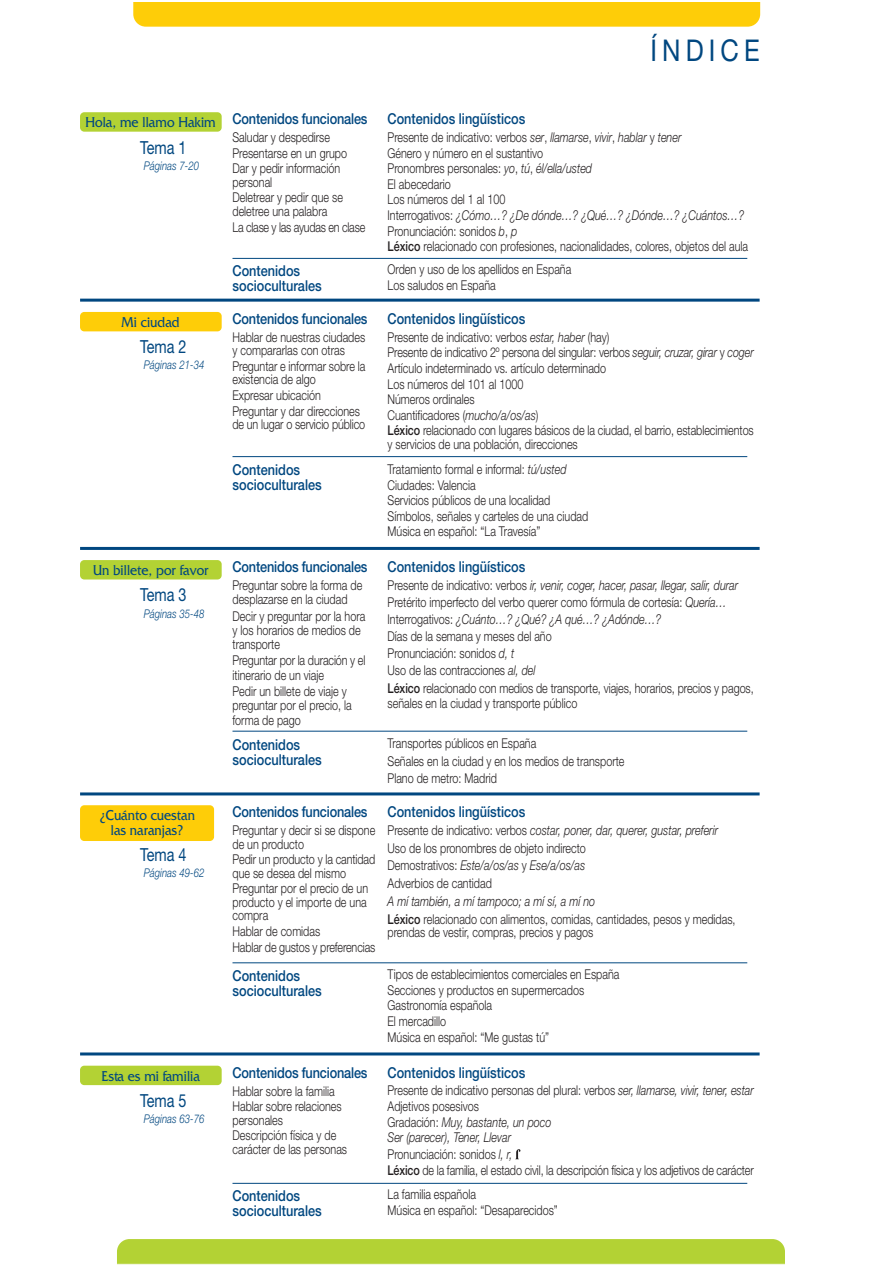
<style>
.page{position:relative;width:894px;height:1266px;background:#fff}
.page>*{position:absolute;margin:0;border:0;box-sizing:border-box;transform-origin:0 0}
.t1{font:30px "Helvetica Neue";letter-spacing:.2em;color:#004780;scale:.85 1}
.t2{font:18px "Helvetica Neue";color:#004780;scale:.8 1}
.t3{font:500 15px/15px "Helvetica Neue";color:#004780;scale:.85 1}
.t4{font:15px/15px "Friz Quadrata";color:#004780;text-align:center;scale:.9 1}
.t5{font:300 13.5px/15.6px "Helvetica Neue";color:#231f20;scale:.8 1}
.t6{font:italic 300 13.5px/15.6px "Helvetica Neue";color:#231f20;scale:.8 1}
.t7{font:300 13.5px/15.6px "Helvetica Neue";letter-spacing:-.02em;color:#231f20;scale:.8 1}
.t8{font:italic 300 12px "Helvetica Neue";color:#004780;scale:.8 1}
.s1{font-style:italic}
.s2{font-weight:500}
.s3{font-style:normal}
</style>
<div class="page">
<div style="left:80px;top:112px;width:142px;height:20px;background:#b3d234;border-radius:4px"></div>
<hr style="left:233px;top:258px;width:514px;height:1px;background:#004780">
<div style="left:80px;top:312px;width:142px;height:19px;background:#fecd08;border-radius:4px"></div>
<hr style="left:233px;top:456px;width:514px;height:1px;background:#004780">
<div style="left:80px;top:560px;width:142px;height:20px;background:#b3d234;border-radius:4px"></div>
<hr style="left:233px;top:731px;width:514px;height:1px;background:#004780">
<div style="left:80px;top:805px;width:134px;height:36px;background:#fecd08;border-radius:4px"></div>
<hr style="left:233px;top:962px;width:514px;height:1px;background:#004780">
<svg style="left:515px;top:1149px;width:6px;height:10px"></svg>
<div style="left:80px;top:1066px;width:142px;height:19px;background:#b3d234;border-radius:4px"></div>
<hr style="left:233px;top:1183px;width:514px;height:1px;background:#004780">
<hr style="left:80px;top:299px;width:680px;height:3px;background:#004780">
<hr style="left:80px;top:547px;width:680px;height:3px;background:#004780">
<hr style="left:80px;top:792px;width:680px;height:3px;background:#004780">
<hr style="left:80px;top:1052px;width:680px;height:3px;background:#004780">
<div style="left:133px;top:3px;width:627px;height:24px;background:#fecd08"></div>
<div style="left:117px;top:1239px;width:668px;height:24px;background:#b3d234"></div>
<p class="t1" style="left:651px;top:39px;width:130px">ÍNDICE</p>
<p class="t4" style="left:85px;top:116px;width:146px">Hola, me llamo Hakim</p>
<p class="t2" style="left:140px;top:141px;width:60px">Tema 1</p>
<p class="t8" style="left:144px;top:161px;width:70px">Páginas 7-20</p>
<p class="t3" style="left:233px;top:113px;width:160px">Contenidos funcionales</p>
<p class="t3" style="left:388px;top:113px;width:164px">Contenidos lingüísticos</p>
<p class="t5" style="left:388px;top:131px;width:452px">Presente de indicativo: verbos <span class="s1">ser</span>, <span class="s1">llamarse</span>, <span class="s1">vivir</span>, <span class="s1">hablar</span> y <span class="s1">tener<br></span>Género y número en el sustantivo<br>Pronombres personales: <span class="s1">yo</span>, <span class="s1">tú</span>, <span class="s1">él/ella/usted<br></span>El abecedario<br>Los números del 1 al 100<br>Interrogativos: <span class="s1">¿Cómo…? ¿De dónde…? ¿Qué…? ¿Dónde…? ¿Cuántos…?<br></span>Pronunciación: sonidos <span class="s1">b</span>, <span class="s1">p<br></span><span class="s2">Léxico</span> relacionado con profesiones, nacionalidades, colores, objetos del aula</p>
<p class="t5" style="left:388px;top:263px;width:231px">Orden y uso de los apellidos en España<br>Los saludos en España</p>
<p class="t5" style="left:233px;top:131px;width:145px">Saludar y despedirse<br>Presentarse en un grupo<br>Dar y pedir información</p>
<p class="t5" style="left:233px;top:176px;width:140px">personal<br>Deletrear y pedir que se</p>
<p class="t7" style="left:233px;top:205px;width:167px">deletree una palabra<br>La clase y las ayudas en clase</p>
<p class="t3" style="left:233px;top:264px;width:107px">Contenidos socioculturales</p>
<p class="t4" style="left:122px;top:316px;width:66px">Mi ciudad</p>
<p class="t2" style="left:140px;top:340px;width:60px">Tema 2</p>
<p class="t8" style="left:144px;top:361px;width:77px">Páginas 21-34</p>
<p class="t3" style="left:233px;top:313px;width:160px">Contenidos funcionales</p>
<p class="t3" style="left:388px;top:313px;width:164px">Contenidos lingüísticos</p>
<p class="t5" style="left:388px;top:330px;width:459px">Presente de indicativo: verbos <span class="s1">estar, haber</span> (hay)<br>Presente de indicativo 2º persona del singular: verbos <span class="s1">seguir, cruzar, girar</span> y <span class="s1">coger </span>Artículo indeterminado vs. artículo determinado<br>Los números del 101 al 1000<br>Números ordinales<br>Cuantificadores (<span class="s1">mucho/a/os/as</span>)<br><span class="s2">Léxico</span> relacionado con lugares básicos de la ciudad, el barrio, establecimientos</p>
<p class="t5" style="left:388px;top:433px;width:239px;line-height:24.9px">y servicios de una población, direcciones<br>Tratamiento formal e informal: <span class="s1">tú/usted</span></p>
<p class="t5" style="left:388px;top:478px;width:253px">Ciudades: Valencia<br>Servicios públicos de una localidad Símbolos, señales y carteles de una ciudad Música en español: “La Travesía”</p>
<p class="t5" style="left:233px;top:332px;width:167px;line-height:13.5px">Hablar de nuestras ciudades y compararlas con otras</p>
<p class="t5" style="left:233px;top:361px;width:167px;line-height:13.5px">Preguntar e informar sobre la existencia de algo</p>
<p class="t5" style="left:233px;top:389px;width:161px">Expresar ubicación<br>Preguntar y dar direcciones</p>
<p class="t5" style="left:233px;top:418px;width:167px">de un lugar o servicio público</p>
<p class="t3" style="left:233px;top:464px;width:107px">Contenidos socioculturales</p>
<p class="t4" style="left:93px;top:564px;width:130px">Un billete, por favor</p>
<p class="t2" style="left:140px;top:589px;width:60px">Tema 3</p>
<p class="t8" style="left:144px;top:609px;width:77px">Páginas 35-48</p>
<p class="t3" style="left:233px;top:561px;width:160px">Contenidos funcionales</p>
<p class="t3" style="left:388px;top:561px;width:164px">Contenidos lingüísticos</p>
<p class="t5" style="left:388px;top:578px;width:459px;line-height:17.1px">Presente de indicativo: verbos <span class="s1">ir, venir, coger, hacer, pasar, llegar, salir, durar </span>Pretérito imperfecto del verbo querer como fórmula de cortesía: <span class="s1">Quería… </span>Interrogativos: <span class="s1">¿Cuánto…? ¿Qué? ¿A qué…? ¿Adónde…?<br></span>Días de la semana y meses del año<br>Pronunciación: sonidos <span class="s1">d, t<br></span>Uso de las contracciones <span class="s1">al, del<br></span><span class="s2">Léxico</span> relacionado con medios de transporte, viajes, horarios, precios y pagos,</p>
<p class="t5" style="left:388px;top:696px;width:239px">señales en la ciudad y transporte público</p>
<p class="t5" style="left:388px;top:736px;width:298px;line-height:17.1px">Transportes públicos en España<br>Señales en la ciudad y en los medios de transporte<br>Plano de metro: Madrid</p>
<p class="t5" style="left:233px;top:579px;width:164px;line-height:14.2px">Preguntar sobre la forma de desplazarse en la ciudad</p>
<p class="t5" style="left:233px;top:610px;width:168px;line-height:14.2px">Decir y preguntar por la hora y los horarios de medios de transporte</p>
<p class="t5" style="left:233px;top:655px;width:168px;line-height:14.2px">Preguntar por la duración y el itinerario de un viaje</p>
<p class="t5" style="left:233px;top:685px;width:151px;line-height:14.2px">Pedir un billete de viaje y preguntar por el precio, la forma de pago</p>
<p class="t3" style="left:233px;top:739px;width:107px">Contenidos socioculturales</p>
<p class="t4" style="left:99px;top:809px;width:108px">¿Cuánto cuestan las naranjas?</p>
<p class="t2" style="left:140px;top:848px;width:60px">Tema 4</p>
<p class="t8" style="left:144px;top:869px;width:77px">Páginas 49-62</p>
<p class="t3" style="left:233px;top:806px;width:160px">Contenidos funcionales</p>
<p class="t3" style="left:388px;top:806px;width:164px">Contenidos lingüísticos</p>
<p class="t5" style="left:388px;top:823px;width:437px;line-height:17.7px">Presente de indicativo: verbos <span class="s1">costar, poner, dar, querer, gustar, preferir </span>Uso de los pronombres de objeto indirecto<br>Demostrativos: <span class="s1">Este/a/os/as</span> y <span class="s1">Ese/a/os/as<br></span>Adverbios de cantidad<br><span class="s1">A mí también, a mí tampoco; a mí sí, a mí no<br></span><span class="s2">Léxico</span> relacionado con alimentos, comidas, cantidades, pesos y medidas,</p>
<p class="t5" style="left:388px;top:926px;width:259px">prendas de vestir, compras, precios y pagos</p>
<p class="t5" style="left:388px;top:968px;width:291px">Tipos de establecimientos comerciales en España<br>Secciones y productos en supermercados<br>Gastronomía española<br>El mercadillo<br>Música en español: “Me gustas tú”</p>
<p class="t5" style="left:233px;top:825px;width:180px;line-height:13.5px">Preguntar y decir si se dispone de un producto</p>
<p class="t5" style="left:233px;top:854px;width:180px;line-height:13.5px">Pedir un producto y la cantidad que se desea del mismo</p>
<p class="t5" style="left:233px;top:883px;width:171px;line-height:13.5px;text-align:justify">Preguntar por el precio de un producto y el importe de una compra</p>
<p class="t5" style="left:233px;top:925px;width:180px">Hablar de comidas<br>Hablar de gustos y preferencias</p>
<p class="t3" style="left:233px;top:969px;width:107px">Contenidos socioculturales</p>
<p class="t4" style="left:101px;top:1070px;width:111px">Esta es mi familia</p>
<p class="t2" style="left:140px;top:1094px;width:60px">Tema 5</p>
<p class="t8" style="left:144px;top:1115px;width:77px">Páginas 63-76</p>
<p class="t3" style="left:233px;top:1066px;width:160px">Contenidos funcionales</p>
<p class="t3" style="left:388px;top:1066px;width:164px">Contenidos lingüísticos</p>
<p class="t6" style="left:388px;top:1084px;width:459px"><span class="s3">Presente de indicativo personas del plural: verbos</span> ser, llamarse, vivir, tener, estar <span class="s3">Adjetivos posesivos<br>Gradación:</span> Muy, bastante, un poco<br>Ser (parecer), Tener, Llevar</p>
<p class="t5" style="left:388px;top:1148px;width:459px">Pronunciación: sonidos <span class="s1">l, r,<br></span><span class="s2">Léxico</span> de la familia, el estado civil, la descripción física y los adjetivos de carácter</p>
<p class="t5" style="left:388px;top:1188px;width:215px">La familia española<br>Música en español: “Desaparecidos”</p>
<p class="t5" style="left:233px;top:1084px;width:138px">Hablar sobre la familia<br>Hablar sobre relaciones</p>
<p class="t5" style="left:233px;top:1113px;width:131px">personales<br>Descripción física y de</p>
<p class="t5" style="left:233px;top:1143px;width:145px">carácter de las personas</p>
<p class="t3" style="left:233px;top:1189px;width:107px">Contenidos socioculturales</p>
</div>
